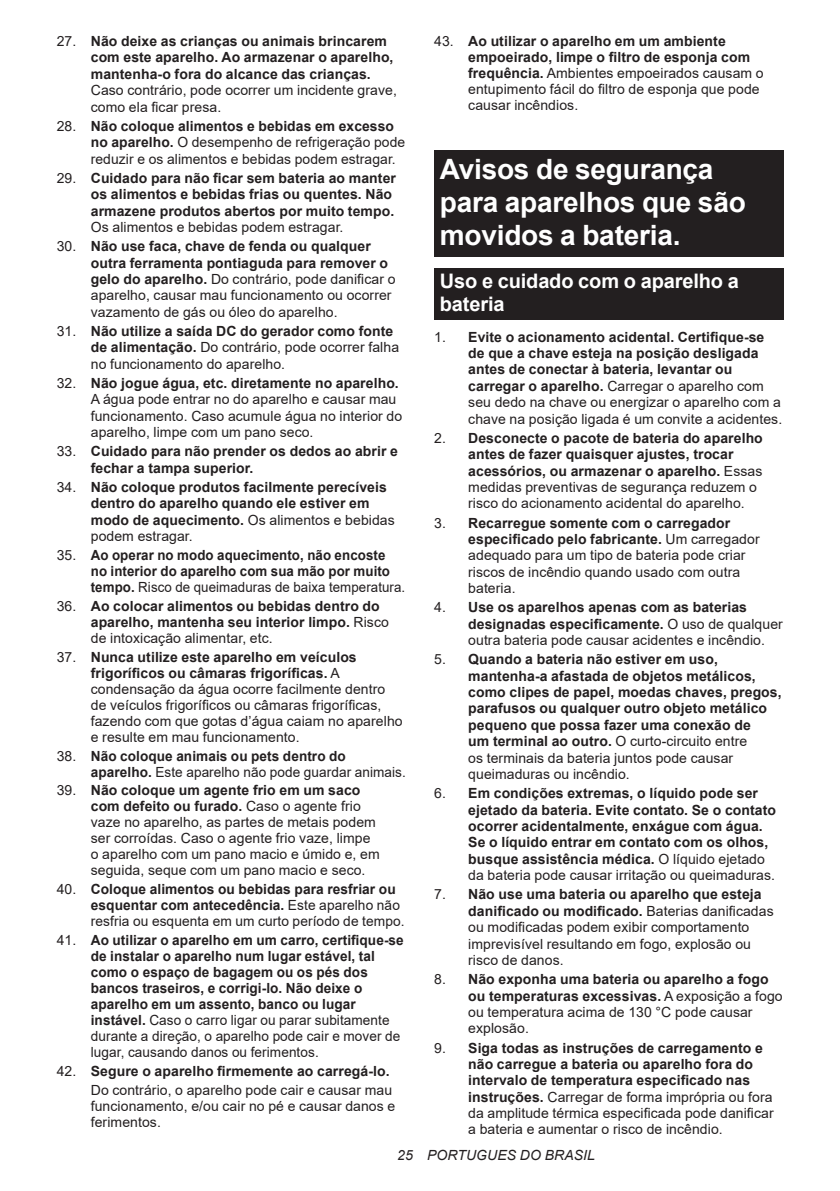
<style>
.page{position:relative;width:840px;height:1191px;background:#fff}
.page>*{position:absolute;margin:0;border:0;box-sizing:border-box;transform-origin:0 0}
.t1{font:700 28px/32.8px "Arial";letter-spacing:-.01em;color:#fff}
.t2{font:700 20px/23.4px "Arial";letter-spacing:-.01em;color:#fff}
.t3{font:700 14px/16.4px "Arial";letter-spacing:.005em;color:#231f20}
.t4{font:14px/16.4px "Arial";letter-spacing:.005em;color:#231f20}
.t5{font:700 14px/16px "Arial";letter-spacing:.005em;color:#231f20;scale:.95 1}
.t6{font:italic 14px "Arial";letter-spacing:.005em;color:#231f20}
.s1{font-weight:400}
.s2{font-weight:700}
</style>
<div class="page">
<div style="left:434px;top:150px;width:348px;height:106px;background:#231f20"></div>
<div style="left:434px;top:268px;width:348px;height:52px;background:#231f20"></div>
<p class="t3" style="left:91px;top:33px;width:304px;text-indent:-34px"><span class="s1">27.</span> Não deixe as crianças ou animais brincarem com este aparelho. Ao armazenar o aparelho, mantenha-o fora do alcance das crianças.</p>
<p class="t4" style="left:91px;top:82px;width:307px">Caso contrário, pode ocorrer um incidente grave, como ela ficar presa.</p>
<p class="t4" style="left:91px;top:118px;width:316px;text-indent:-34px">28. <span class="s2">Não coloque alimentos e bebidas em excesso no aparelho.</span> O desempenho de refrigeração pode reduzir e os alimentos e bebidas podem estragar.</p>
<p class="t3" style="left:91px;top:170px;width:306px;text-indent:-34px"><span class="s1">29.</span> Cuidado para não ficar sem bateria ao manter os alimentos e bebidas frias ou quentes. Não armazene produtos abertos por muito tempo.</p>
<p class="t4" style="left:91px;top:219px;width:254px">Os alimentos e bebidas podem estragar.</p>
<p class="t4" style="left:91px;top:238px;width:306px;text-indent:-34px">30. <span class="s2">Não use faca, chave de fenda ou qualquer outra ferramenta pontiaguda para remover o gelo do aparelho.</span> Do contrário, pode danificar o aparelho, causar mau funcionamento ou ocorrer vazamento de gás ou óleo do aparelho.</p>
<p class="t4" style="left:91px;top:323px;width:310px;text-indent:-34px">31. <span class="s2">Não utilize a saída DC do gerador como fonte de alimentação.</span> Do contrário, pode ocorrer falha no funcionamento do aparelho.</p>
<p class="t4" style="left:91px;top:375px;width:313px;text-indent:-34px">32. <span class="s2">Não jogue água, etc. diretamente no aparelho.<br></span>A água pode entrar no do aparelho e causar mau funcionamento. Caso acumule água no interior do aparelho, limpe com um pano seco.</p>
<p class="t3" style="left:91px;top:443px;width:308px;text-indent:-34px"><span class="s1">33.</span> Cuidado para não prender os dedos ao abrir e fechar a tampa superior.</p>
<p class="t3" style="left:91px;top:479px;width:305px;text-indent:-34px"><span class="s1">34.</span> Não coloque produtos facilmente perecíveis dentro do aparelho quando ele estiver em modo de aquecimento. <span class="s1">Os alimentos e bebidas podem estragar.</span></p>
<p class="t5" style="left:91px;top:547px;width:332px;text-indent:-34px"><span class="s1">35.</span> Ao operar no modo aquecimento, não encoste<br>no interior do aparelho com sua mão por muito tempo. <span class="s1">Risco de queimaduras de baixa temperatura.</span></p>
<p class="t3" style="left:91px;top:598px;width:299px;text-indent:-34px"><span class="s1">36.</span> Ao colocar alimentos ou bebidas dentro do aparelho, mantenha seu interior limpo. <span class="s1">Risco de intoxicação alimentar, etc.</span></p>
<p class="t4" style="left:91px;top:648px;width:313px;text-indent:-34px">37. <span class="s2">Nunca utilize este aparelho em veículos frigoríficos ou câmaras frigoríficas.</span> A condensação da água ocorre facilmente dentro de veículos frigoríficos ou câmaras frigoríficas, fazendo com que gotas d’água caiam no aparelho e resulte em mau funcionamento.</p>
<p class="t3" style="left:91px;top:747px;width:316px;text-indent:-34px"><span class="s1">38.</span> Não coloque animais ou pets dentro do aparelho. <span class="s1">Este aparelho não pode guardar animais.</span></p>
<p class="t4" style="left:91px;top:782px;width:290px;text-indent:-34px">39. <span class="s2">Não coloque um agente frio em um saco com defeito ou furado.</span> Caso o agente frio vaze no aparelho, as partes de metais podem ser corroídas. Caso o agente frio vaze, limpe o aparelho com um pano macio e úmido e, em seguida, seque com um pano macio e seco.</p>
<p class="t3" style="left:91px;top:881px;width:315px;text-indent:-34px"><span class="s1">40.</span> Coloque alimentos ou bebidas para resfriar ou esquentar com antecedência. <span class="s1">Este aparelho não resfria ou esquenta em um curto período de tempo.</span></p>
<p class="t3" style="left:91px;top:932px;width:314px;text-indent:-34px"><span class="s1">41.</span> Ao utilizar o aparelho em um carro, certifique-se de instalar o aparelho num lugar estável, tal como o espaço de bagagem ou os pés dos bancos traseiros, e corrigi-lo. Não deixe o aparelho em um assento, banco ou lugar instável. <span class="s1">Caso o carro ligar ou parar subitamente durante a direção, o aparelho pode cair e mover de lugar, causando danos ou ferimentos.</span></p>
<p class="t4" style="left:57px;top:1061px;width:337px;line-height:18.8px;text-align:right">42. <span class="s2">Segure o aparelho firmemente ao carregá-lo.<br></span>Do contrário, o aparelho pode cair e causar mau</p>
<p class="t4" style="left:91px;top:1097px;width:306px">funcionamento, e/ou cair no pé e causar danos e ferimentos.</p>
<p class="t4" style="left:468px;top:33px;width:297px;text-indent:-34px">43. <span class="s2">Ao utilizar o aparelho em um ambiente empoeirado, limpe o filtro de esponja com frequência.</span> Ambientes empoeirados causam o entupimento fácil do filtro de esponja que pode causar incêndios.</p>
<h1 class="t1" style="left:439px;top:153px;width:307px">Avisos de segurança para aparelhos que são movidos a bateria.</h1>
<h2 class="t2" style="left:439px;top:269px;width:300px">Uso e cuidado com o aparelho a bateria</h2>
<p class="t3" style="left:468px;top:329px;width:315px;text-indent:-34px"><span class="s1">1.</span> Evite o acionamento acidental. Certifique-se de que a chave esteja na posição desligada antes de conectar à bateria, levantar ou carregar o aparelho. <span class="s1">Carregar o aparelho com seu dedo na chave ou energizar o aparelho com a chave na posição ligada é um convite a acidentes.</span></p>
<p class="t3" style="left:468px;top:430px;width:296px;text-indent:-34px"><span class="s1">2.</span> Desconecte o pacote de bateria do aparelho antes de fazer quaisquer ajustes, trocar acessórios, ou armazenar o aparelho. <span class="s1">Essas medidas preventivas de segurança reduzem o risco do acionamento acidental do aparelho.</span></p>
<p class="t4" style="left:468px;top:514px;width:293px;text-indent:-34px">3. <span class="s2">Recarregue somente com o carregador especificado pelo fabricante.</span> Um carregador adequado para um tipo de bateria pode criar riscos de incêndio quando usado com outra bateria.</p>
<p class="t3" style="left:468px;top:599px;width:316px;text-indent:-34px"><span class="s1">4.</span> Use os aparelhos apenas com as baterias designadas especificamente. <span class="s1">O uso de qualquer outra bateria pode causar acidentes e incêndio.</span></p>
<p class="t3" style="left:468px;top:651px;width:315px;text-indent:-34px"><span class="s1">5.</span> Quando a bateria não estiver em uso, mantenha-a afastada de objetos metálicos, como clipes de papel, moedas chaves, pregos, parafusos ou qualquer outro objeto metálico pequeno que possa fazer uma conexão de<br>um terminal ao outro. <span class="s1">O curto-circuito entre<br>os terminais da bateria juntos pode causar queimaduras ou incêndio.</span></p>
<p class="t3" style="left:468px;top:785px;width:309px;text-indent:-34px"><span class="s1">6.</span> Em condições extremas, o líquido pode ser ejetado da bateria. Evite contato. Se o contato ocorrer acidentalmente, enxágue com água.<br>Se o líquido entrar em contato com os olhos, busque assistência médica. <span class="s1">O líquido ejetado da bateria pode causar irritação ou queimaduras.</span></p>
<p class="t4" style="left:468px;top:886px;width:307px;text-indent:-34px">7. <span class="s2">Não use uma bateria ou aparelho que esteja danificado ou modificado.</span> Baterias danificadas ou modificadas podem exibir comportamento imprevisível resultando em fogo, explosão ou risco de danos.</p>
<p class="t4" style="left:468px;top:971px;width:316px;text-indent:-34px">8. <span class="s2">Não exponha uma bateria ou aparelho a fogo ou temperaturas excessivas.</span> A exposição a fogo ou temperatura acima de 130 °C pode causar explosão.</p>
<p class="t3" style="left:468px;top:1039px;width:307px;text-indent:-34px"><span class="s1">9.</span> Siga todas as instruções de carregamento e não carregue a bateria ou aparelho fora do intervalo de temperatura especificado nas instruções. <span class="s1">Carregar de forma imprópria ou fora da amplitude térmica especificada pode danificar a bateria e aumentar o risco de incêndio.</span></p>
<p class="t6" style="left:397px;top:1146px;width:199px">25 PORTUGUES DO BRASIL</p>
</div>
